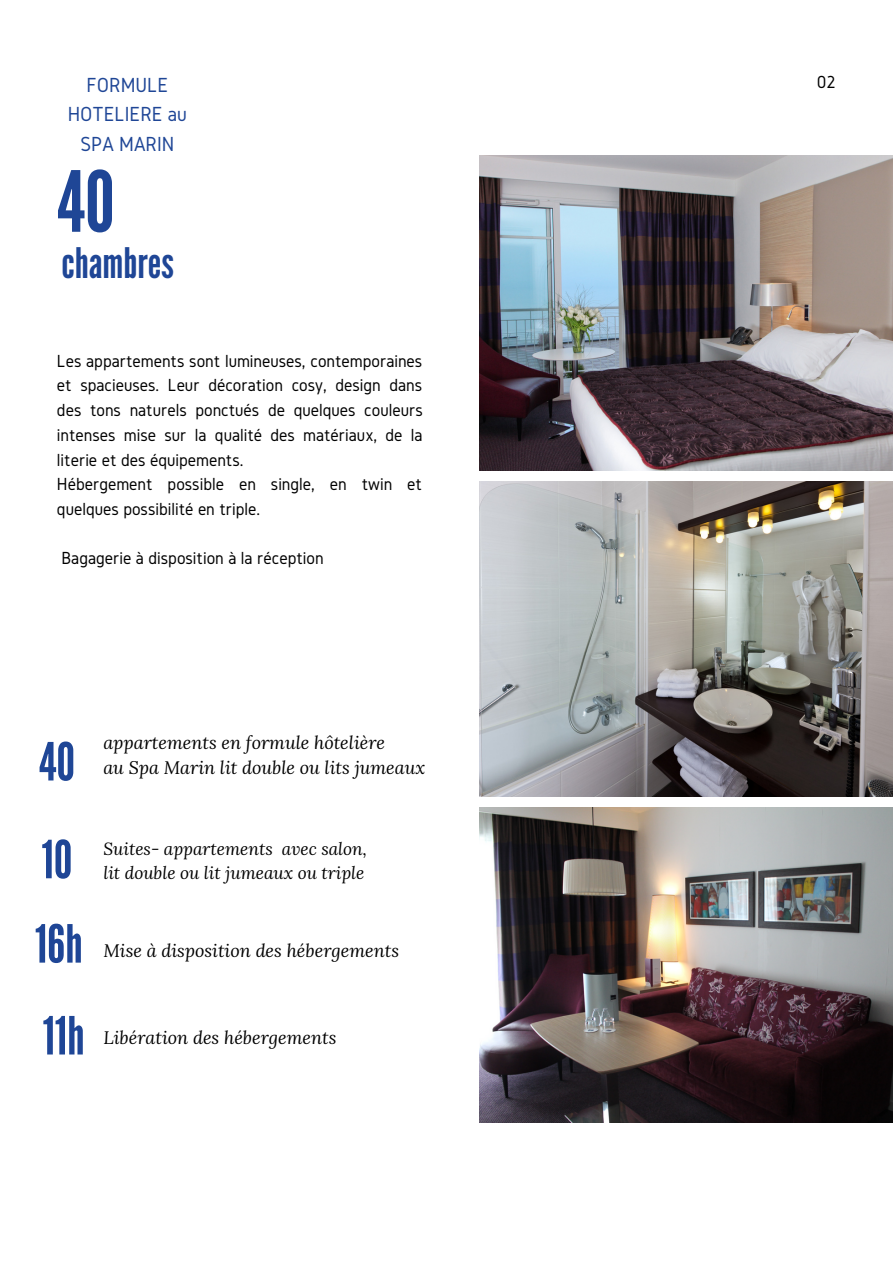
<style>
.page{position:relative;width:893px;height:1264px;background:#fff}
.page>*{position:absolute;margin:0;border:0;box-sizing:border-box;transform-origin:0 0}
.t1{font:83.85px "League Gothic";color:#1f4696}
.t2{font:52.5px/84.3px "League Gothic";color:#1f4696}
.t3{font:42px "League Gothic";color:#1f4696}
.t4{font:21.15px/29.2px "Gidole";color:#1f4696;text-align:center}
.t5{font:18.15px/24.8px "Gidole";color:#000}
.t6{font:italic 18px/24.8px "Lora";color:#000}
.t7{font:italic 17.25px/23.7px "Lora";color:#000}
</style>
<div class="page">
<img style="left:479px;top:155px;width:413px;height:315px">
<img style="left:479px;top:481px;width:413px;height:315px">
<img style="left:479px;top:807px;width:413px;height:315px">
<p class="t4" style="left:68px;top:70px;width:121px">FORMULE<br>HOTELIERE au<br>SPA MARIN</p>
<h1 class="t1" style="left:57px;top:153px;width:59px">40</h1>
<h3 class="t3" style="left:61px;top:238px;width:114px">chambres</h3>
<p class="t5" style="left:57px;top:348px;width:367px">Les appartements sont lumineuses, contemporaines et spacieuses. Leur décoration cosy, design dans des tons naturels ponctués de quelques couleurs intenses mise sur la qualité des matériaux, de la literie et des équipements.<br>Hébergement possible en single, en twin et quelques possibilité en triple.</p>
<p class="t5" style="left:61px;top:545px;width:263px">Bagagerie à disposition à la réception</p>
<h2 class="t2" style="left:39px;top:720px;width:38px">40</h2>
<p class="t6" style="left:103px;top:730px;width:323px">appartements en formule hôtelière<br>au Spa Marin lit double ou lits jumeaux</p>
<h2 class="t2" style="left:35px;top:818px;width:49px">10<br>16h</h2>
<h2 class="t2" style="left:43px;top:994px;width:43px">11h</h2>
<p class="t7" style="left:103px;top:836px;width:265px">Suites- appartements avec salon, lit double ou lit jumeaux ou triple</p>
<p class="t6" style="left:103px;top:937px;width:297px">Mise à disposition des hébergements</p>
<p class="t6" style="left:103px;top:1024px;width:234px">Libération des hébergements</p>
<p class="t5" style="left:816px;top:69px;width:20px">02</p>
</div>
